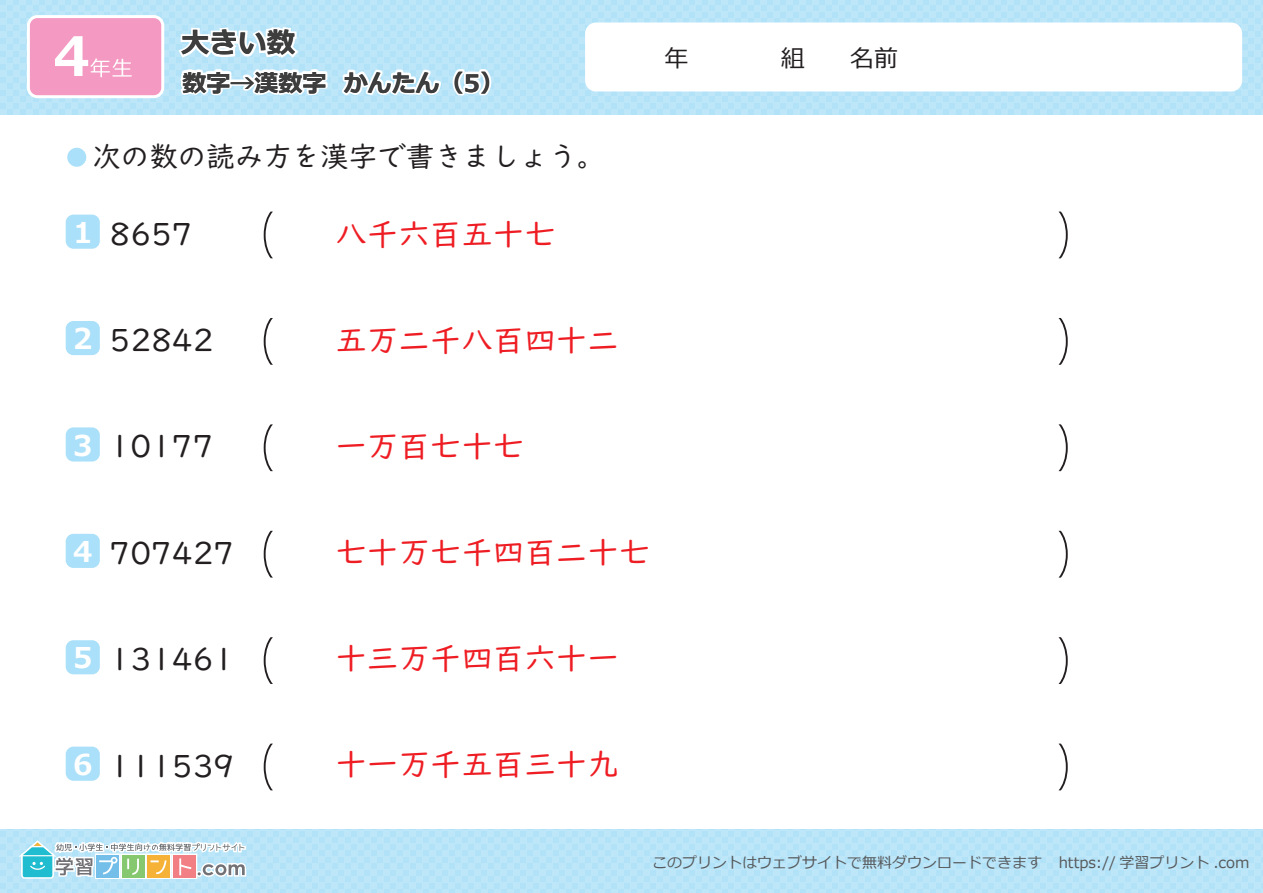
<style>
.page{position:relative;width:1263px;height:893px;background:#fff}
.page>*{position:absolute;margin:0;border:0;box-sizing:border-box;transform-origin:0 0}
.t1{font:31.5px "UD Digi Kyokasho NP R";color:#ee1d23}
.t2{font:31.5px "UD Digi Kyokasho NP R";color:#231f20}
.t3{font:700 28.65px "Meiryo";color:#fff}
.t4{font:28.5px "UD Digi Kyokasho NP R";color:#231f20}
.t5{font:700 28.5px "Meiryo";color:#231f20}
.t6{font:700 24px "Meiryo";color:#231f20}
.t7{font:24px "Meiryo";color:#231f20}
.t8{font:15px "Meiryo";color:#56595b}
</style>
<div class="page">
<div style="left:0;top:0;width:1263px;height:114px;background:#bde6f9"></div>
<div style="left:585px;top:23px;width:657px;height:69px;background:#fff;border-radius:11px"></div>
<div style="left:27px;top:15px;width:137px;height:83px;border:6px solid #fff;border-radius:8px"></div>
<div style="left:30px;top:18px;width:131px;height:77px;background:#f499c2;border-radius:8px"></div>
<svg style="left:55px;top:36px;width:77px;height:41px"></svg>
<div style="left:0;top:830px;width:1263px;height:63px;background:#bde6f9"></div>
<svg style="left:15px;top:829px;width:233px;height:51px"></svg>
<div style="left:66px;top:534px;width:34px;height:34px;background:#aae0f9;border-radius:8px"></div>
<div style="left:66px;top:427px;width:34px;height:34px;background:#aae0f9;border-radius:8px"></div>
<div style="left:66px;top:321px;width:34px;height:34px;background:#aae0f9;border-radius:8px"></div>
<div style="left:66px;top:640px;width:34px;height:34px;background:#aae0f9;border-radius:8px"></div>
<div style="left:66px;top:215px;width:34px;height:34px;background:#aae0f9;border-radius:8px"></div>
<div style="left:66px;top:747px;width:34px;height:34px;background:#aae0f9;border-radius:8px"></div>
<div style="left:67px;top:148px;width:19px;height:19px;background:#aae0f9;border-radius:50%"></div>
<svg style="left:337px;top:66px;width:107px;height:33px"></svg>
<svg style="left:450px;top:65px;width:44px;height:34px"></svg>
<svg style="left:264px;top:318px;width:9px;height:47px"></svg>
<svg style="left:1059px;top:318px;width:9px;height:47px"></svg>
<svg style="left:264px;top:424px;width:9px;height:47px"></svg>
<svg style="left:1059px;top:424px;width:9px;height:47px"></svg>
<svg style="left:264px;top:531px;width:9px;height:47px"></svg>
<svg style="left:1059px;top:531px;width:9px;height:47px"></svg>
<svg style="left:264px;top:637px;width:9px;height:47px"></svg>
<svg style="left:1059px;top:637px;width:9px;height:47px"></svg>
<svg style="left:264px;top:212px;width:9px;height:46px"></svg>
<svg style="left:1059px;top:212px;width:9px;height:46px"></svg>
<svg style="left:264px;top:744px;width:9px;height:46px"></svg>
<svg style="left:1059px;top:744px;width:9px;height:46px"></svg>
<svg style="left:176px;top:25px;width:155px;height:74px"></svg>
<p class="t5" style="left:181px;top:23px;width:116px">大きい数</p>
<p class="t6" style="left:182px;top:66px;width:146px">数字→漢数字</p>
<p class="t6" style="left:344px;top:66px;width:162px">かんたん（5）</p>
<p class="t4" style="left:92px;top:140px;width:514px">次の数の読み方を漢字で書きましょう。</p>
<p class="t3" style="left:73px;top:212px;width:21px">1</p>
<p class="t2" style="left:110px;top:216px;width:85px">8657</p>
<p class="t1" style="left:335px;top:216px;width:222px">八千六百五十七</p>
<p class="t3" style="left:73px;top:318px;width:21px">2</p>
<p class="t2" style="left:110px;top:322px;width:105px">52842</p>
<p class="t1" style="left:335px;top:322px;width:285px">五万二千八百四十二</p>
<p class="t3" style="left:73px;top:425px;width:21px">3</p>
<p class="t2" style="left:110px;top:429px;width:105px">10177</p>
<p class="t1" style="left:335px;top:428px;width:190px">一万百七十七</p>
<p class="t7" style="left:664px;top:41px;width:25px">年</p>
<p class="t7" style="left:781px;top:41px;width:25px">組</p>
<p class="t7" style="left:850px;top:41px;width:49px">名前</p>
<p class="t3" style="left:73px;top:531px;width:21px">4</p>
<p class="t2" style="left:110px;top:535px;width:126px">707427</p>
<p class="t1" style="left:335px;top:534px;width:316px">七十万七千四百二十七</p>
<p class="t3" style="left:73px;top:638px;width:21px">5</p>
<p class="t2" style="left:110px;top:641px;width:126px">131461</p>
<p class="t1" style="left:335px;top:640px;width:285px">十三万千四百六十一</p>
<p class="t3" style="left:73px;top:744px;width:21px">6</p>
<p class="t2" style="left:110px;top:748px;width:126px">111539</p>
<p class="t1" style="left:335px;top:746px;width:285px">十一万千五百三十九</p>
<p class="t8" style="left:652px;top:852px;width:599px">このプリントはウェブサイトで無料ダウンロードできます https:// 学習プリント .com</p>
</div>
